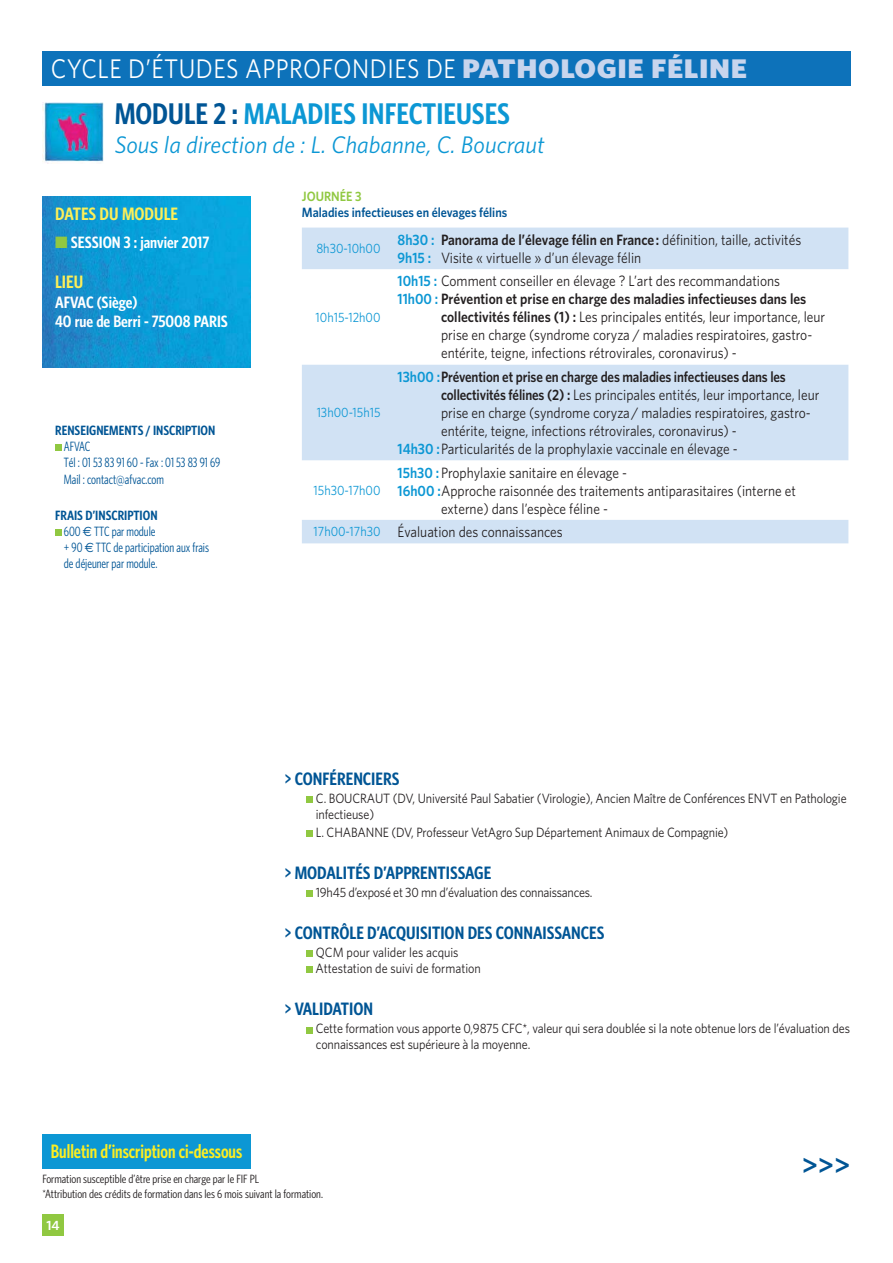
<style>
.page{position:relative;width:893px;height:1263px;background:#fff}
.page>*{position:absolute;margin:0;border:0;box-sizing:border-box;transform-origin:0 0}
.t1{font:600 30px "Whitney Condensed";color:#0c97d4}
.t2{font:600 28.5px "Whitney";color:#005595}
.t3{font:27px "Whitney";letter-spacing:.02em;color:#fff;scale:.9 1}
.t4{font:italic 24px "Whitney";color:#0c97d4}
.t5{font:600 19.5px "Whitney Condensed";color:#fcee21;scale:.9 1}
.t6{font:600 18px "Whitney Condensed";color:#005595}
.t7{font:600 18px "Whitney Condensed";color:#fcef58}
.t8{font:600 16.5px/19.8px "Whitney Condensed";color:#fff}
.t9{font:15px/18px "Whitney";color:#231f20;scale:.9 1}
.t10{font:600 15px "Whitney";letter-spacing:-.005em;color:#231f20;scale:.9 1}
.t11{font:600 15px "Whitney";letter-spacing:-.005em;color:#231f20;scale:.87 1}
.t12{font:13.5px/16.2px "Whitney";letter-spacing:-.01em;color:#231f20;scale:.9 1}
.t13{font:13.5px/16.2px "Whitney Condensed";color:#005595;scale:.9 1}
.t14{font:13.5px "Whitney";color:#0c97d4;scale:.9 1}
.t15{font:600 13.5px "Whitney";color:#005595;scale:.9 1}
.t16{font:600 13.5px "Whitney Condensed";color:#005595}
.t17{font:600 13.5px "Whitney";color:#90c841;scale:.9 1}
.t18{font:600 13.5px "Whitney";color:#fff}
.t19{font:12px/14.4px "Whitney Condensed";color:#231f20}
.s1{font-weight:900;color:#c8d5ed}
.s2{color:#005595}
.s3{font-weight:600}
.s4{font-family:"Euro Sans"}
.s5{font-weight:600;color:#0c97d4}
.s6{color:#0c97d4}
.s7{font-size:13.5px;color:#0c97d4}
</style>
<div class="page">
<div style="left:42px;top:1215px;width:22px;height:21px;background:#90c841"></div>
<img style="left:42px;top:197px;width:209px;height:171px">
<div style="left:42px;top:51px;width:808px;height:34px;background:#0d72ba"></div>
<img style="left:42px;top:102px;width:62px;height:62px">
<svg style="left:302px;top:228px;width:546px;height:315px;fill:#d1e2f4"></svg>
<div style="left:306px;top:796px;width:6px;height:7px;background:#90c841"></div>
<div style="left:306px;top:830px;width:6px;height:7px;background:#90c841"></div>
<svg style="left:306px;top:891px;width:6px;height:6px"></svg>
<svg style="left:306px;top:951px;width:6px;height:6px"></svg>
<svg style="left:306px;top:967px;width:6px;height:6px"></svg>
<svg style="left:306px;top:1027px;width:6px;height:6px"></svg>
<div style="left:55px;top:445px;width:7px;height:6px;background:#90c841"></div>
<div style="left:55px;top:529px;width:7px;height:7px;background:#90c841"></div>
<div style="left:42px;top:1134px;width:209px;height:34px;background:#0c97d4"></div>
<svg style="left:56px;top:237px;width:11px;height:11px"></svg>
<h3 class="t3" style="left:51px;top:58px;width:775px">CYCLE D’ÉTUDES APPROFONDIES DE <span class="s1">PATHOLOGIE FÉLINE</span></h3>
<h1 class="t1" style="left:115px;top:102px;width:397px"><span class="s2">MODULE 2 :</span> MALADIES INFECTIEUSES</h1>
<h3 class="t4" style="left:115px;top:130px;width:431px">Sous la direction de : L. Chabanne, C. Boucraut</h3>
<p class="t7" style="left:55px;top:207px;width:124px">DATES DU MODULE</p>
<p class="t8" style="left:71px;top:234px;width:140px">SESSION 3 : janvier 2017</p>
<p class="t7" style="left:55px;top:275px;width:30px">LIEU</p>
<p class="t8" style="left:55px;top:293px;width:174px">AFVAC (Siège)<br>40 rue de Berri - 75008 PARIS</p>
<p class="t16" style="left:55px;top:425px;width:162px">RENSEIGNEMENTS / INSCRIPTION</p>
<p class="t13" style="left:64px;top:439px;width:175px">AFVAC<br>Tél : 01 53 83 91 60 - Fax : 01 53 83 91 69<br>Mail : contact@afvac.com</p>
<p class="t13" style="left:64px;top:508px;width:163px;text-indent:-9px"><span class="s3">FRAIS D’INSCRIPTION<br></span>600 <span class="s4">€</span> TTC par module<br>+ 90 <span class="s4">€</span> TTC de participation aux frais de déjeuner par module.</p>
<p class="t17" style="left:302px;top:191px;width:68px">JOURNÉE 3</p>
<p class="t15" style="left:302px;top:208px;width:230px">Maladies infectieuses en élevages félins</p>
<p class="t14" style="left:316px;top:244px;width:73px">8h30-10h00</p>
<p class="t9" style="left:397px;top:232px;width:450px"><span class="s5">8h30 :</span> <span class="s3">Panorama de l’élevage félin en France :</span> définition, taille, activités<br><span class="s5">9h15 :</span> Visite « virtuelle » d’un élevage félin</p>
<p class="t14" style="left:315px;top:312px;width:74px">10h15-12h00</p>
<p class="t14" style="left:316px;top:408px;width:72px">13h00-15h15</p>
<p class="t9" style="left:397px;top:273px;width:426px"><span class="s5">10h15 :</span> Comment conseiller en élevage ? L’art des recommandations</p>
<p class="t10" style="left:397px;top:294px;width:455px"><span class="s6">11h00 :</span> Prévention et prise en charge des maladies infectieuses dans les</p>
<p class="t9" style="left:441px;top:309px;width:428px"><span class="s3">collectivités félines (1) :</span> Les principales entités, leur importance, leur</p>
<p class="t9" style="left:441px;top:327px;width:414px">prise en charge (syndrome coryza / maladies respiratoires, gastro-</p>
<p class="t9" style="left:441px;top:345px;width:330px">entérite, teigne, infections rétrovirales, coronavirus) -</p>
<p class="t11" style="left:397px;top:371px;width:448px"><span class="s6">13h00 :</span> Prévention et prise en charge des maladies infectieuses dans les</p>
<p class="t9" style="left:441px;top:387px;width:422px"><span class="s3">collectivités félines (2) :</span> Les principales entités, leur importance, leur</p>
<p class="t9" style="left:441px;top:405px;width:412px">prise en charge (syndrome coryza / maladies respiratoires, gastro-</p>
<p class="t9" style="left:441px;top:423px;width:330px">entérite, teigne, infections rétrovirales, coronavirus) -</p>
<p class="t9" style="left:397px;top:441px;width:379px"><span class="s5">14h30 :</span> Particularités de la prophylaxie vaccinale en élevage -</p>
<p class="t9" style="left:397px;top:464px;width:257px"><span class="s5">15h30 :</span> Prophylaxie sanitaire en élevage -</p>
<p class="t9" style="left:397px;top:482px;width:444px"><span class="s5">16h00 :</span> Approche raisonnée des traitements antiparasitaires (interne et</p>
<p class="t9" style="left:441px;top:500px;width:187px">externe) dans l’espèce féline -</p>
<p class="t9" style="left:313px;top:524px;width:278px"><span class="s7">17h00-17h30</span> Évaluation des connaissances</p>
<p class="t14" style="left:313px;top:485px;width:76px">15h30-17h00</p>
<p class="t6" style="left:285px;top:772px;width:116px">&gt; CONFÉRENCIERS</p>
<p class="t12" style="left:316px;top:791px;width:591px">C. BOUCRAUT (DV, Université Paul Sabatier (Virologie), Ancien Maître de Conférences ENVT en Pathologie infectieuse)</p>
<p class="t12" style="left:316px;top:825px;width:460px">L. CHABANNE (DV, Professeur VetAgro Sup Département Animaux de Compagnie)</p>
<p class="t6" style="left:285px;top:866px;width:208px">&gt; MODALITÉS D’APPRENTISSAGE</p>
<p class="t12" style="left:316px;top:885px;width:309px">19h45 d’exposé et 30 mn d’évaluation des connaissances.</p>
<p class="t6" style="left:285px;top:926px;width:321px">&gt; CONTRÔLE D’ACQUISITION DES CONNAISSANCES</p>
<p class="t12" style="left:315px;top:945px;width:185px">QCM pour valider les acquis<br>Attestation de suivi de formation</p>
<p class="t6" style="left:285px;top:1002px;width:90px">&gt; VALIDATION</p>
<p class="t12" style="left:316px;top:1021px;width:595px">Cette formation vous apporte 0,9875 CFC*, valeur qui sera doublée si la note obtenue lors de l’évaluation des connaissances est supérieure à la moyenne.</p>
<h3 class="t5" style="left:51px;top:1144px;width:214px">Bulletin d’inscription ci-dessous</h3>
<p class="t19" style="left:42px;top:1173px;width:282px">Formation susceptible d’être prise en charge par le FIF PL<br>*Attribution des crédits de formation dans les 6 mois suivant la formation.</p>
<p class="t18" style="left:46px;top:1220px;width:15px">14</p>
<h2 class="t2" style="left:801px;top:1154px;width:50px">&gt;&gt;&gt;</h2>
</div>
